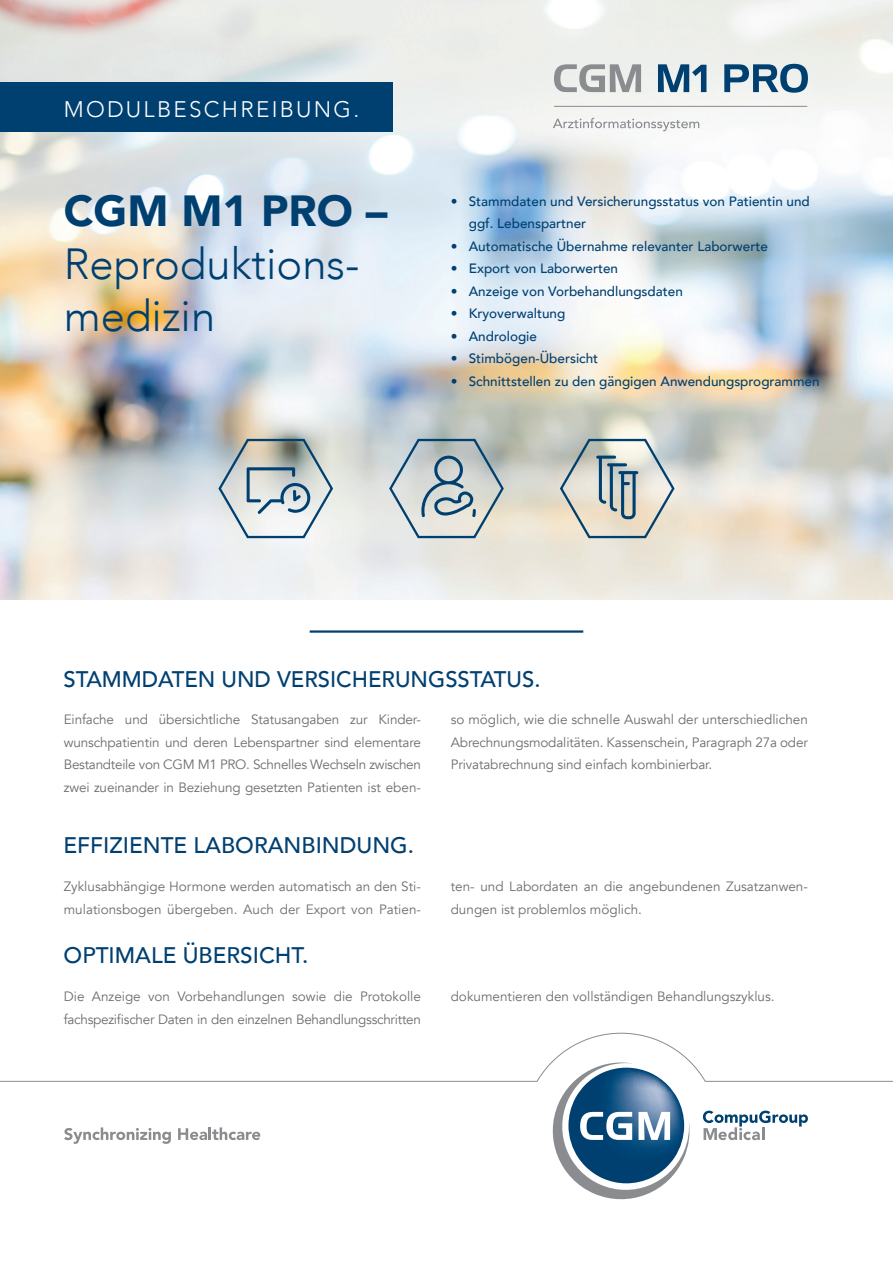
<style>
.page{position:relative;width:893px;height:1263px;background:#fff}
.page>*{position:absolute;margin:0;border:0;box-sizing:border-box;transform-origin:0 0}
.t1{font:300 43.5px/52.5px "Avenir";color:#004071}
.t2{font:900 43.5px "Avenir";color:#004071}
.t3{font:500 22.5px "Avenir";color:#004071}
.t4{font:300 22.5px "Avenir";letter-spacing:.1em;color:#fff}
.t5{font:13.5px/22.5px "Avenir";color:#6c6d70;text-align:justify}
.t6{font:500 13.5px/22.5px "Avenir";color:#004071}
.t7{font:13.5px/22.5px "Avenir";letter-spacing:-.02em;color:#6c6d70}
</style>
<div class="page">
<img style="left:0;top:0;width:893px;height:600px">
<hr style="left:310px;top:630px;width:273px;height:3px;background:#004071">
<svg style="left:217px;top:437px;width:117px;height:102px;background:#bec7c8"></svg>
<svg style="left:388px;top:437px;width:117px;height:102px;background:#b9c3c5"></svg>
<svg style="left:559px;top:437px;width:117px;height:102px;background:#c4c8c2"></svg>
<svg style="left:554px;top:64px;width:87px;height:28px;background:#b8babb"></svg>
<svg style="left:658px;top:64px;width:48px;height:28px"></svg>
<svg style="left:724px;top:64px;width:84px;height:29px"></svg>
<hr style="left:554px;top:106px;width:253px;height:1px;background:#8a8c8f">
<svg style="left:553px;top:118px;width:146px;height:13px"></svg>
<svg style="left:0;top:1033px;width:893px;height:167px"></svg>
<div style="left:0;top:82px;width:392px;height:49px;background:#004071"></div>
<h2 class="t4" style="left:64px;top:95px;width:297px">Modulbeschreibung.</h2>
<h1 class="t2" style="left:64px;top:174px;width:325px">CGM M1 PRO –</h1>
<h1 class="t1" style="left:64px;top:238px;width:297px">Reproduktions&shy;medizin</h1>
<p class="t6" style="left:469px;top:189px;width:343px;text-indent:-18px">• Stammdaten und Versicherungsstatus von Patientin und ggf. Lebenspartner</p>
<p class="t6" style="left:451px;top:234px;width:319px">• Automatische Übernahme relevanter Laborwerte</p>
<p class="t6" style="left:451px;top:257px;width:169px">• Export von Laborwerten</p>
<p class="t6" style="left:451px;top:279px;width:234px">• Anzeige von Vorbehandlungsdaten</p>
<p class="t6" style="left:451px;top:302px;width:116px">• Kryoverwaltung</p>
<p class="t6" style="left:451px;top:324px;width:88px">• Andrologie</p>
<p class="t6" style="left:451px;top:347px;width:149px">• Stimbögen-Übersicht</p>
<p class="t6" style="left:451px;top:369px;width:370px">• Schnittstellen zu den gängigen Anwendungsprogrammen</p>
<h2 class="t3" style="left:63px;top:659px;width:479px">Stammdaten und Versicherungsstatus.</h2>
<p class="t5" style="left:64px;top:709px;width:359px">Einfache und übersichtliche Statusangaben zur Kinder&shy;wunschpatientin und deren Lebenspartner sind elementare Bestandteile von CGM M1 PRO. Schnelles Wechseln zwischen zwei zueinander in Beziehung gesetzten Patienten ist eben-</p>
<p class="t5" style="left:451px;top:709px;width:359px">so möglich, wie die schnelle Auswahl der unterschiedlichen Abrechnungsmodalitäten. Kassenschein, Paragraph 27a oder Privatabrechnung sind einfach kombinierbar.</p>
<h2 class="t3" style="left:64px;top:825px;width:352px">Effiziente Laboranbindung.</h2>
<p class="t5" style="left:64px;top:875px;width:359px">Zyklusabhängige Hormone werden automatisch an den Sti&shy;mulationsbogen übergeben. Auch der Export von Patien-</p>
<p class="t5" style="left:451px;top:875px;width:359px">ten- und Labordaten an die angebundenen Zusatzanwen&shy;dungen ist problemlos möglich.</p>
<h2 class="t3" style="left:64px;top:935px;width:83px">Optimale</h2>
<h2 class="t3" style="left:183px;top:935px;width:127px">Übersicht.</h2>
<p class="t7" style="left:64px;top:985px;width:359px">Die Anzeige von Vorbehandlungen sowie die Protokolle fachspezifischer Daten in den einzelnen Behandlungsschritten</p>
<p class="t5" style="left:451px;top:985px;width:325px">dokumentieren den vollständigen Behandlungszyklus.</p>
</div>
